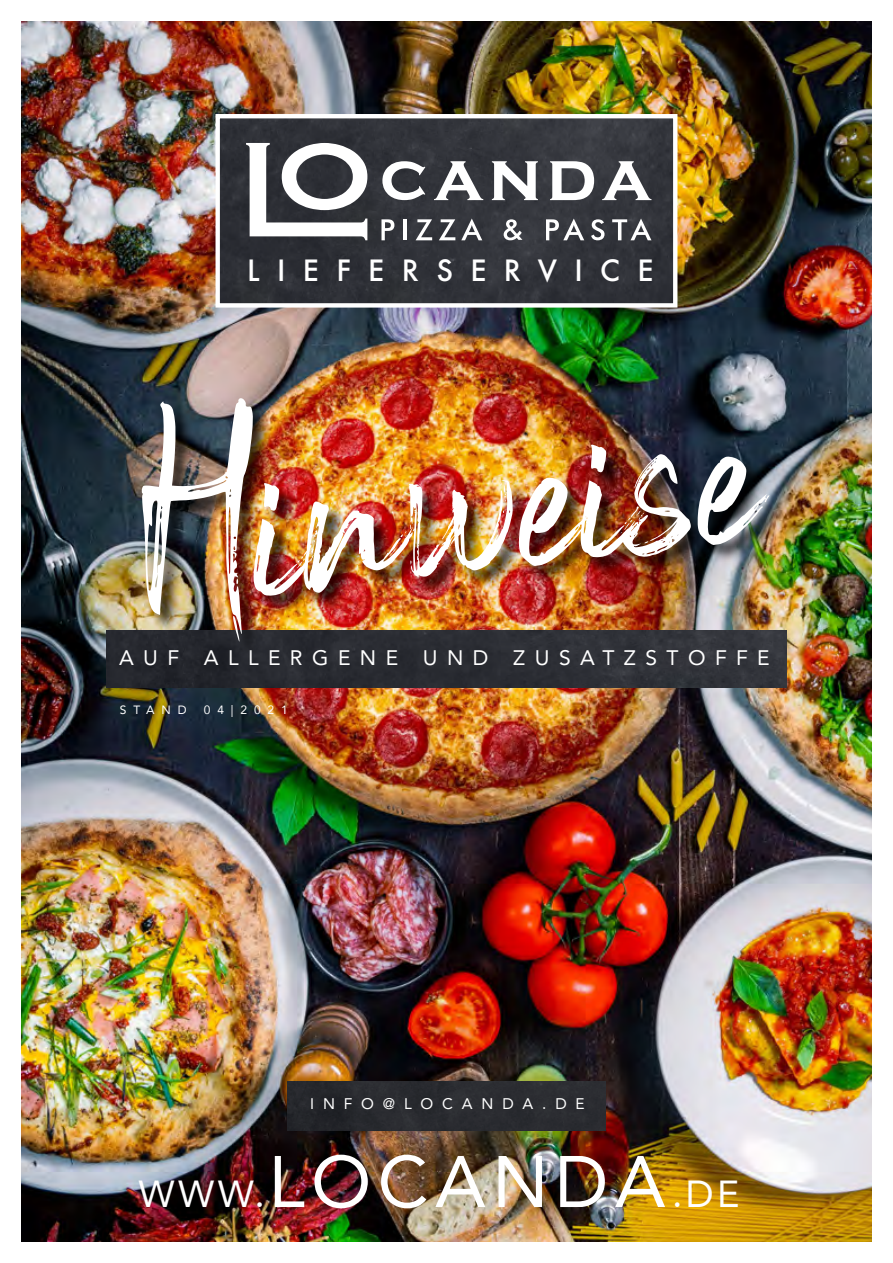
<style>
.page{position:relative;width:893px;height:1263px;background:#fff}
.page>*{position:absolute;margin:0;border:0;box-sizing:border-box;transform-origin:0 0}
.t1{font:194.1px "Black Vosten Personal Use";color:#fff}
.t2{font:37.65px "Avenir";color:#fff}
.t3{font:500 28.5px "Futura";letter-spacing:.61em;color:#fff}
.t4{font:21px "Avenir";letter-spacing:.45em;color:#fff}
.t5{font:15.3px "Avenir";letter-spacing:.575em;color:#fff}
.t6{font:12px "Avenir";letter-spacing:.575em;color:#fff}
.s1{font-size:72.15px}
</style>
<div class="page">
<img style="left:21px;top:21px;width:851px;height:1221px">
<img style="left:220px;top:119px;width:452px;height:184px">
<div style="left:215px;top:114px;width:462px;height:194px;border:4px solid #fff"></div>
<svg style="left:246px;top:143px;width:121px;height:97px"></svg>
<svg style="left:381px;top:219px;width:13px;height:21px"></svg>
<hr style="left:403px;top:219px;width:4px;height:21px;background:#fff">
<svg style="left:416px;top:219px;width:16px;height:21px"></svg>
<svg style="left:439px;top:219px;width:16px;height:21px"></svg>
<svg style="left:461px;top:219px;width:21px;height:21px"></svg>
<svg style="left:504px;top:219px;width:18px;height:21px"></svg>
<svg style="left:546px;top:219px;width:38px;height:21px"></svg>
<svg style="left:591px;top:219px;width:13px;height:21px"></svg>
<svg style="left:612px;top:219px;width:39px;height:21px"></svg>
<svg style="left:382px;top:161px;width:43px;height:39px"></svg>
<svg style="left:434px;top:161px;width:49px;height:39px"></svg>
<svg style="left:492px;top:161px;width:46px;height:39px"></svg>
<svg style="left:550px;top:161px;width:44px;height:39px"></svg>
<svg style="left:602px;top:161px;width:49px;height:39px"></svg>
<img style="left:106px;top:631px;width:681px;height:57px">
<div style="left:142px;top:398px;width:645px;height:260px;background:#000;opacity:.75"></div>
<div style="left:288px;top:1081px;width:317px;height:50px;background:#2a2b30"></div>
<h3 class="t3" style="left:247px;top:250px;width:408px">LIEFERSERVICE</h3>
<h1 class="t1" style="left:127px;top:432px;width:617px;rotate:-7deg">Hinweise</h1>
<p class="t4" style="left:119px;top:640px;width:652px">AUF ALLERGENE UND ZUSATZSTOFFE</p>
<p class="t6" style="left:120px;top:700px;width:68px">STAND</p>
<p class="t6" style="left:204px;top:700px;width:86px">04|2021</p>
<p class="t5" style="left:310px;top:1091px;width:276px">INFO@LOCANDA.DE</p>
<h2 class="t2" style="left:139px;top:1164px;width:602px">WWW.<span class="s1">LOCANDA</span>.DE</h2>
</div>
